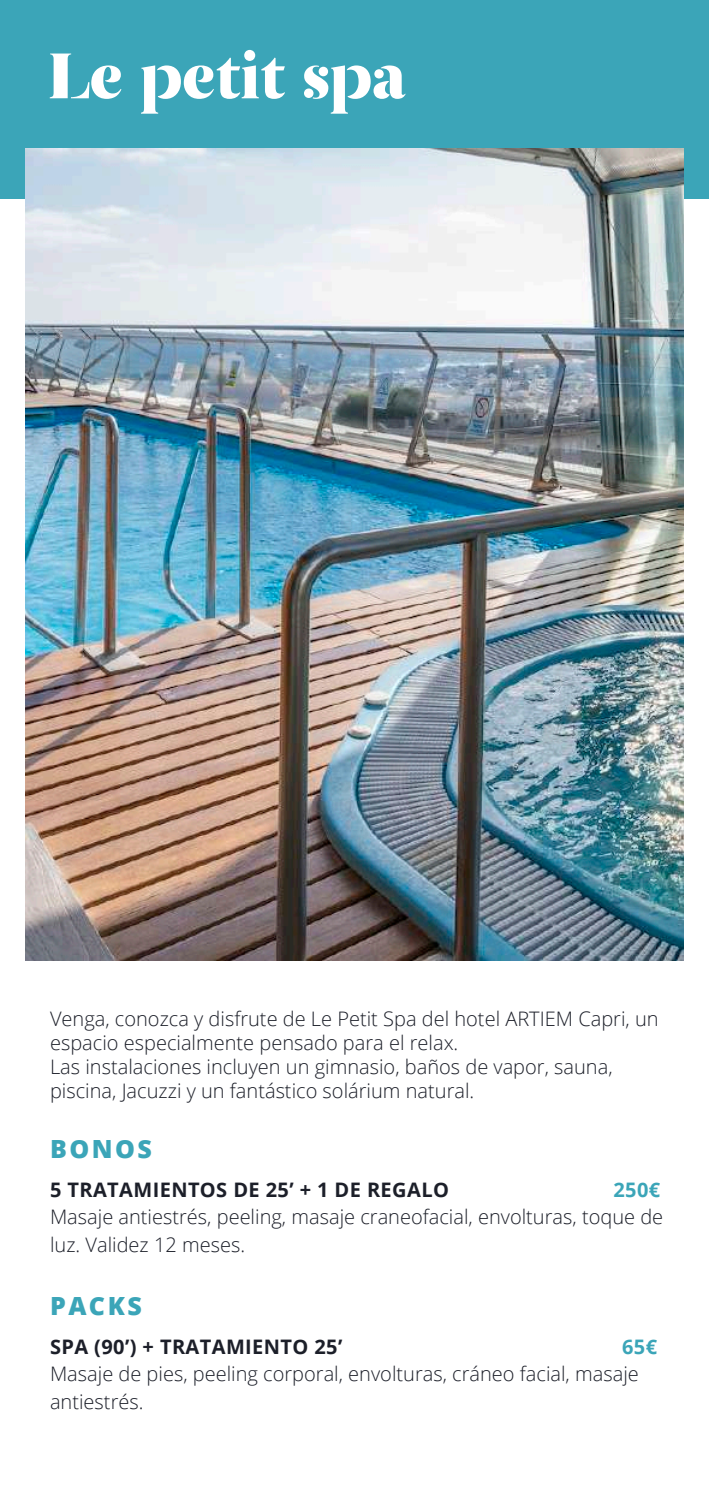
<style>
.page{position:relative;width:709px;height:1489px;background:#fff}
.page>*{position:absolute;margin:0;border:0;box-sizing:border-box;transform-origin:0 0}
.t1{font:71px "Artiem";color:#fff}
.t2{font:800 25px "Open Sans";letter-spacing:.1em;color:#3ba5b8}
.t3{font:300 20px/24px "Open Sans";color:#1c1f29}
.t4{font:700 20px "Open Sans";letter-spacing:.02em;color:#1c1f29}
.t5{font:700 20px "Open Sans";color:#3ba5b8}
</style>
<div class="page">
<div style="left:0;top:0;width:709px;height:198px;background:#3ba5b8"></div>
<img style="left:25px;top:148px;width:659px;height:812px">
<h1 class="t1" style="left:48px;top:39px;width:360px">Le petit spa</h1>
<p class="t3" style="left:50px;top:1005px;width:610px">Venga, conozca y disfrute de Le Petit Spa del hotel ARTIEM Capri, un espacio especialmente pensado para el relax.<br>Las instalaciones incluyen un gimnasio, baños de vapor, sauna, piscina, Jacuzzi y un fantástico solárium natural.</p>
<p class="t2" style="left:50px;top:1129px;width:103px">BONOS</p>
<p class="t4" style="left:50px;top:1175px;width:400px">5 TRATAMIENTOS DE 25’ + 1 DE REGALO</p>
<p class="t5" style="left:613px;top:1175px;width:48px">250€</p>
<p class="t3" style="left:50px;top:1202px;width:614px;line-height:27.5px">Masaje antiestrés, peeling, masaje craneofacial, envolturas, toque de luz. Validez 12 meses.</p>
<p class="t2" style="left:50px;top:1286px;width:93px">PACKS</p>
<p class="t4" style="left:50px;top:1332px;width:294px">SPA (90’) + TRATAMIENTO 25’</p>
<p class="t5" style="left:622px;top:1332px;width:37px">65€</p>
<p class="t3" style="left:50px;top:1359px;width:590px;line-height:27.5px">Masaje de pies, peeling corporal, envolturas, cráneo facial, masaje antiestrés.</p>
</div>
